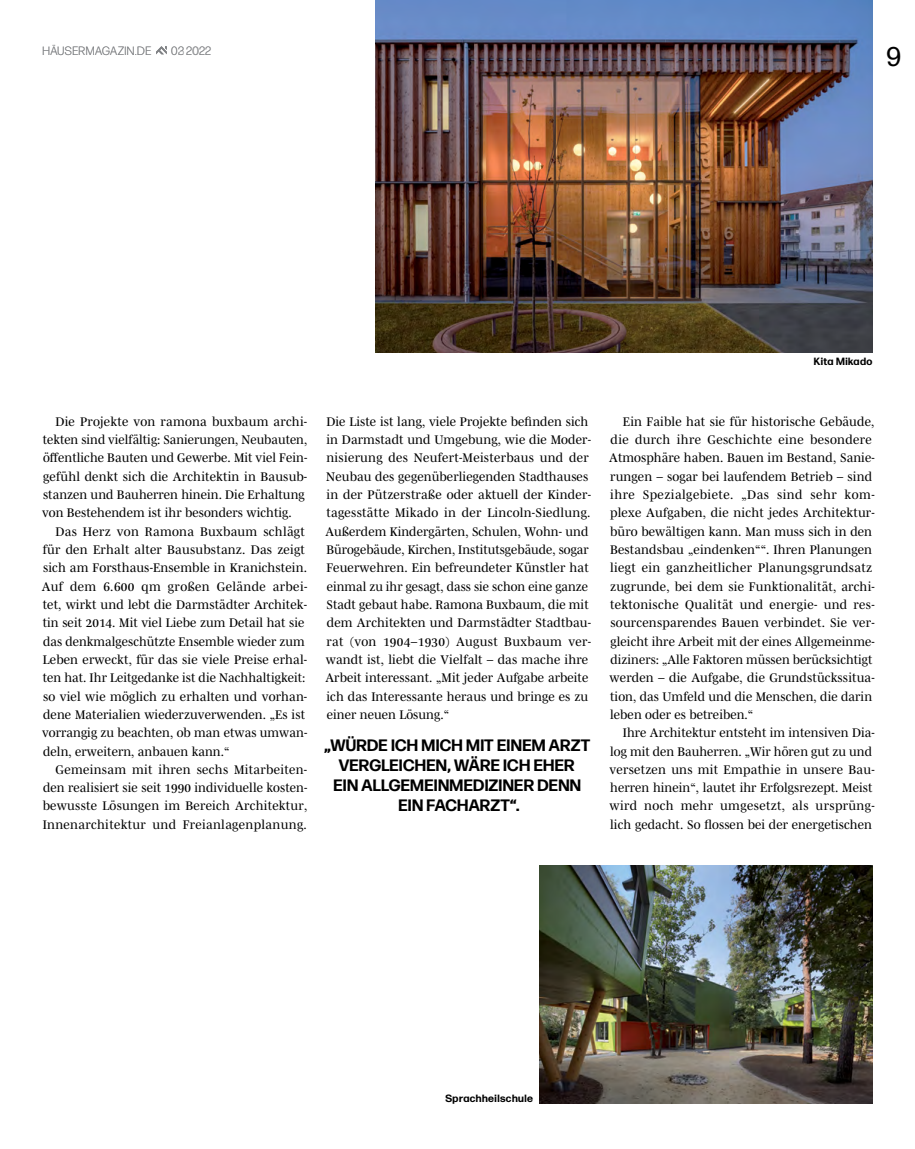
<style>
.page{position:relative;width:915px;height:1149px;background:#fff}
.page>*{position:absolute;margin:0;border:0;box-sizing:border-box;transform-origin:0 0}
.t1{font:27px "Forma DJR Deck";color:#000}
.t2{font:700 16.5px/19.8px "Forma DJR Deck";letter-spacing:.015em;color:#000;text-align:center}
.t3{font:12.75px/18.3px "Mencken Std";letter-spacing:.01em;color:#000}
.t4{font:300 12px "Forma DJR Deck";letter-spacing:.035em;color:#808285}
.t5{font:700 10.5px "Forma DJR Deck";letter-spacing:.04em;color:#000}
</style>
<div class="page">
<svg style="left:156px;top:46px;width:11px;height:8px"></svg>
<img style="left:376px;top:0;width:496px;height:352px">
<img style="left:539px;top:865px;width:333px;height:238px">
<p class="t4" style="left:43px;top:43px;width:110px">HÄUSERMAGAZIN.DE</p>
<p class="t4" style="left:171px;top:43px;width:41px">02 2022</p>
<p class="t4" style="left:178px;top:43px;width:8px">3</p>
<h1 class="t1" style="left:886px;top:40px;width:16px">9</h1>
<p class="t5" style="left:813px;top:354px;width:60px">Kita Mikado</p>
<p class="t3" style="left:42px;top:412px;width:266px;text-indent:13px">Die Projekte von ramona buxbaum archi&shy;tekten sind vielfältig: Sanierungen, Neubauten, öffentliche Bauten und Gewerbe. Mit viel Fein&shy;gefühl denkt sich die Architektin in Bausub&shy;stanzen und Bauherren hinein. Die Erhaltung von Bestehendem ist ihr besonders wichtig.</p>
<p class="t3" style="left:42px;top:522px;width:267px;text-indent:14px">Das Herz von Ramona Buxbaum schlägt für den Erhalt alter Bausubstanz. Das zeigt sich am Forsthaus-Ensemble in Kranichstein.<br>Auf dem 6.600 qm großen Gelände arbei&shy;tet, wirkt und lebt die Darmstädter Architek&shy;tin seit 2014. Mit viel Liebe zum Detail hat sie das denkmalgeschützte Ensemble wieder zum Leben erweckt, für das sie viele Preise erhal&shy;ten hat. Ihr Leitgedanke ist die Nachhaltigkeit: so viel wie möglich zu erhalten und vorhan&shy;dene Materialien wiederzuverwenden. „Es ist vorrangig zu beachten, ob man etwas umwan&shy;deln, erweitern, anbauen kann.“</p>
<p class="t3" style="left:43px;top:759px;width:266px;text-align:justify;text-indent:13px">Gemeinsam mit ihren sechs Mitarbeiten&shy;den realisiert sie seit 1990 individuelle kosten&shy;bewusste Lösungen im Bereich Architektur, Innenarchitektur und Freianlagenplanung.</p>
<p class="t3" style="left:325px;top:412px;width:267px">Die Liste ist lang, viele Projekte befinden sich in Darmstadt und Umgebung, wie die Moder&shy;nisierung des Neufert-Meisterbaus und der Neubau des gegenüberliegenden Stadthauses in der Pützerstraße oder aktuell der Kinder&shy;tagesstätte Mikado in der Lincoln-Siedlung.<br>Außerdem Kindergärten, Schulen, Wohn- und Bürogebäude, Kirchen, Institutsgebäude, sogar Feuerwehren. Ein befreundeter Künstler hat einmal zu ihr gesagt, dass sie schon eine ganze Stadt gebaut habe. Ramona Buxbaum, die mit dem Architekten und Darmstädter Stadtbau&shy;rat (von 1904–1930) August Buxbaum ver&shy;wandt ist, liebt die Vielfalt – das mache ihre Arbeit interessant. „Mit jeder Aufgabe arbeite ich das Interessante heraus und bringe es zu einer neuen Lösung.“</p>
<p class="t2" style="left:324px;top:735px;width:267px">„WÜRDE ICH MICH MIT EINEM ARZT<br>VERGLEICHEN, WÄRE ICH EHER<br>EIN ALLGEMEINMEDIZINER DENN<br>EIN FACHARZT“.</p>
<p class="t3" style="left:609px;top:412px;width:267px;text-indent:14px">Ein Faible hat sie für historische Gebäude, die durch ihre Geschichte eine besondere Atmosphäre haben. Bauen im Bestand, Sanie&shy;rungen – sogar bei laufendem Betrieb – sind ihre Spezialgebiete. „Das sind sehr kom&shy;plexe Aufgaben, die nicht jedes Architektur&shy;büro bewältigen kann. Man muss sich in den Bestandsbau „eindenken““. Ihren Planungen liegt ein ganzheitlicher Planungsgrundsatz zugrunde, bei dem sie Funktionalität, archi&shy;tektonische Qualität und energie- und res&shy;sourcensparendes Bauen verbindet. Sie ver&shy;gleicht ihre Arbeit mit der eines Allgemeinme&shy;diziners: „Alle Faktoren müssen berücksichtigt werden – die Aufgabe, die Grundstückssitua&shy;tion, das Umfeld und die Menschen, die darin leben oder es betreiben.“</p>
<p class="t3" style="left:609px;top:723px;width:266px;text-indent:13px">Ihre Architektur entsteht im intensiven Dia&shy;log mit den Bauherren. „Wir hören gut zu und versetzen uns mit Empathie in unsere Bau&shy;herren hinein“, lautet ihr Erfolgsrezept. Meist wird noch mehr umgesetzt, als ursprüng&shy;lich gedacht. So flossen bei der energetischen</p>
<p class="t5" style="left:445px;top:1091px;width:89px">Sprachheilschule</p>
</div>
